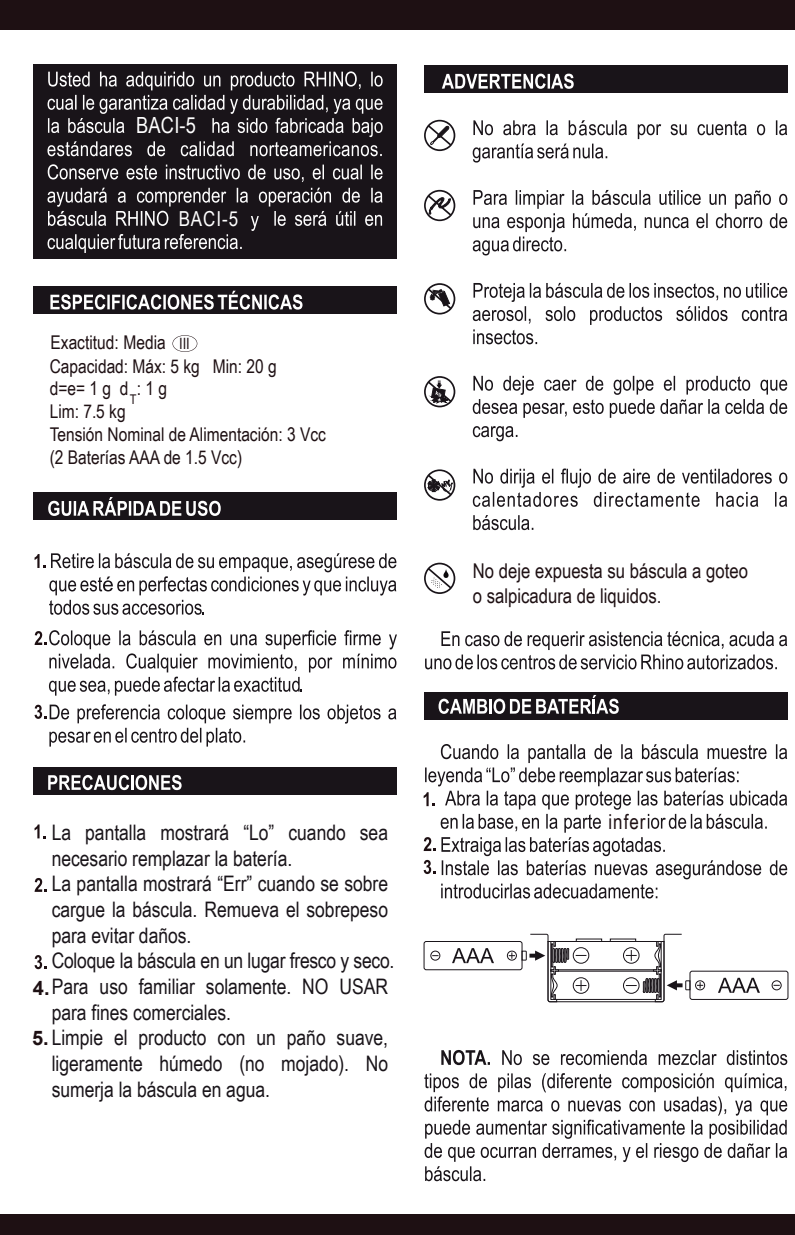
<style>
.page{position:relative;width:795px;height:1235px;background:#fff}
.page>*{position:absolute;margin:0;border:0;box-sizing:border-box;transform-origin:0 0}
.t1{font:22.2px "Arial Narrow";color:#fff}
.t2{font:21.4px "Arial Narrow";color:#191419}
.t3{font:20.6px "Arial Narrow";color:#fff}
.t4{font:20.6px "Arial Narrow";letter-spacing:.045em;color:#1e1013}
.t5{font:20.4px/24.4px "Arial Narrow";color:#1e1013}
.t6{font:19px/22.8px "Arial Narrow";color:#1e1013}
.t7{font:13.4px "Arial Narrow";color:#1e1013}
.s1{font-size:15.6px}
.s2{font-family:"Arial";font-weight:700;font-size:20px;color:#1e1013}
</style>
<div class="page">
<div style="left:0;top:0;width:794px;height:29px;background:#1e1013"></div>
<div style="left:0;top:1214px;width:794px;height:20px;background:#1e1013"></div>
<div style="left:33px;top:286px;width:364px;height:27px;background:#191419"></div>
<div style="left:424px;top:65px;width:363px;height:27px;background:#191419"></div>
<div style="left:33px;top:492px;width:364px;height:27px;background:#191419"></div>
<div style="left:33px;top:767px;width:364px;height:27px;background:#191419"></div>
<svg style="left:50px;top:291px;width:252px;height:18px"></svg>
<svg style="left:48px;top:497px;width:172px;height:19px"></svg>
<div style="left:33px;top:64px;width:364px;height:195px;background:#191419"></div>
<div style="left:423px;top:692px;width:364px;height:27px;background:#191419"></div>
<svg style="left:442px;top:74px;width:131px;height:15px"></svg>
<svg style="left:425px;top:631px;width:361px;height:38px"></svg>
<svg style="left:441px;top:898px;width:216px;height:105px"></svg>
<svg style="left:424px;top:1050px;width:362px;height:131px"></svg>
<svg style="left:424px;top:120px;width:31px;height:31px"></svg>
<svg style="left:424px;top:190px;width:31px;height:31px"></svg>
<svg style="left:424px;top:283px;width:31px;height:31px"></svg>
<svg style="left:424px;top:376px;width:31px;height:31px"></svg>
<svg style="left:424px;top:469px;width:31px;height:31px"></svg>
<svg style="left:424px;top:562px;width:31px;height:32px"></svg>
<div style="left:423px;top:941px;width:99px;height:28px;border:1px solid #191419;border-radius:2px"></div>
<svg style="left:452px;top:948px;width:41px;height:15px"></svg>
<div style="left:507px;top:950px;width:9px;height:10px;border:1px solid #191419;border-radius:50%"></div>
<svg style="left:508px;top:952px;width:6px;height:6px"></svg>
<div style="left:430px;top:950px;width:10px;height:10px;border:1px solid #191419;border-radius:50%"></div>
<div style="left:689px;top:970px;width:98px;height:29px;border:1px solid #191419;border-radius:2px"></div>
<svg style="left:718px;top:977px;width:41px;height:15px"></svg>
<div style="left:695px;top:980px;width:9px;height:10px;border:1px solid #191419;border-radius:50%"></div>
<svg style="left:696px;top:982px;width:6px;height:6px"></svg>
<div style="left:771px;top:980px;width:10px;height:10px;border:1px solid #191419;border-radius:50%"></div>
<svg style="left:521px;top:933px;width:169px;height:69px"></svg>
<svg style="left:47px;top:71px;width:335px;height:182px"></svg>
<svg style="left:423px;top:744px;width:363px;height:154px"></svg>
<svg style="left:35px;top:704px;width:361px;height:42px"></svg>
<svg style="left:35px;top:955px;width:11px;height:14px"></svg>
<svg style="left:35px;top:824px;width:10px;height:14px"></svg>
<svg style="left:35px;top:878px;width:11px;height:13px"></svg>
<svg style="left:35px;top:553px;width:361px;height:61px"></svg>
<svg style="left:35px;top:630px;width:362px;height:65px"></svg>
<svg style="left:48px;top:775px;width:81px;height:15px"></svg>
<hr style="left:131px;top:775px;width:3px;height:14px;background:#fff">
<svg style="left:135px;top:775px;width:46px;height:15px"></svg>
<svg style="left:438px;top:695px;width:180px;height:19px"></svg>
<svg style="left:172px;top:335px;width:25px;height:17px"></svg>
<svg style="left:472px;top:120px;width:314px;height:410px"></svg>
<p class="t1" style="left:136px;top:109px;width:61px">BACI-5</p>
<p class="t3" style="left:178px;top:203px;width:61px">BACI-5</p>
<p class="t6" style="left:50px;top:330px;width:141px">Exactitud: Media <span class="s1">III</span></p>
<p class="t6" style="left:50px;top:354px;width:277px">Capacidad: Máx: 5 kg Min: 20 g<br>d=e= 1 g d : 1 g<br>Lim: 7.5 kg<br>Tensión Nominal de Alimentación: 3 Vcc (2 Baterías AAA de 1.5 Vcc)</p>
<p class="t7" style="left:130px;top:389px;width:8px">T</p>
<p class="t5" style="left:472px;top:558px;width:276px">No deje expuesta su báscula a goteo o salpicadura de liquidos.</p>
<p class="t2" style="left:52px;top:817px;width:337px">La pantalla mostrará “Lo” cuando sea</p>
<p class="t2" style="left:52px;top:842px;width:242px">necesario remplazar la batería.</p>
<p class="t2" style="left:52px;top:868px;width:338px">La pantalla mostrará “Err” cuando se sobre</p>
<p class="t2" style="left:52px;top:893px;width:337px">cargue la báscula. Remueva el sobrepeso</p>
<p class="t2" style="left:52px;top:919px;width:141px">para evitar daños.</p>
<p class="t2" style="left:52px;top:945px;width:344px">Coloque la báscula en un lugar fresco y seco.</p>
<p class="t2" style="left:33px;top:970px;width:356px"><span class="s2">4.</span>Para uso familiar solamente. NO USAR</p>
<p class="t2" style="left:52px;top:996px;width:181px">para fines comerciales.</p>
<p class="t2" style="left:32px;top:1022px;width:357px"><span class="s2">5.</span>Limpie el producto con un paño suave,</p>
<p class="t2" style="left:52px;top:1047px;width:337px">ligeramente húmedo (no mojado). No</p>
<p class="t2" style="left:52px;top:1073px;width:220px">sumerja la báscula en agua.</p>
<p class="t4" style="left:608px;top:806px;width:38px">infer</p>
</div>
